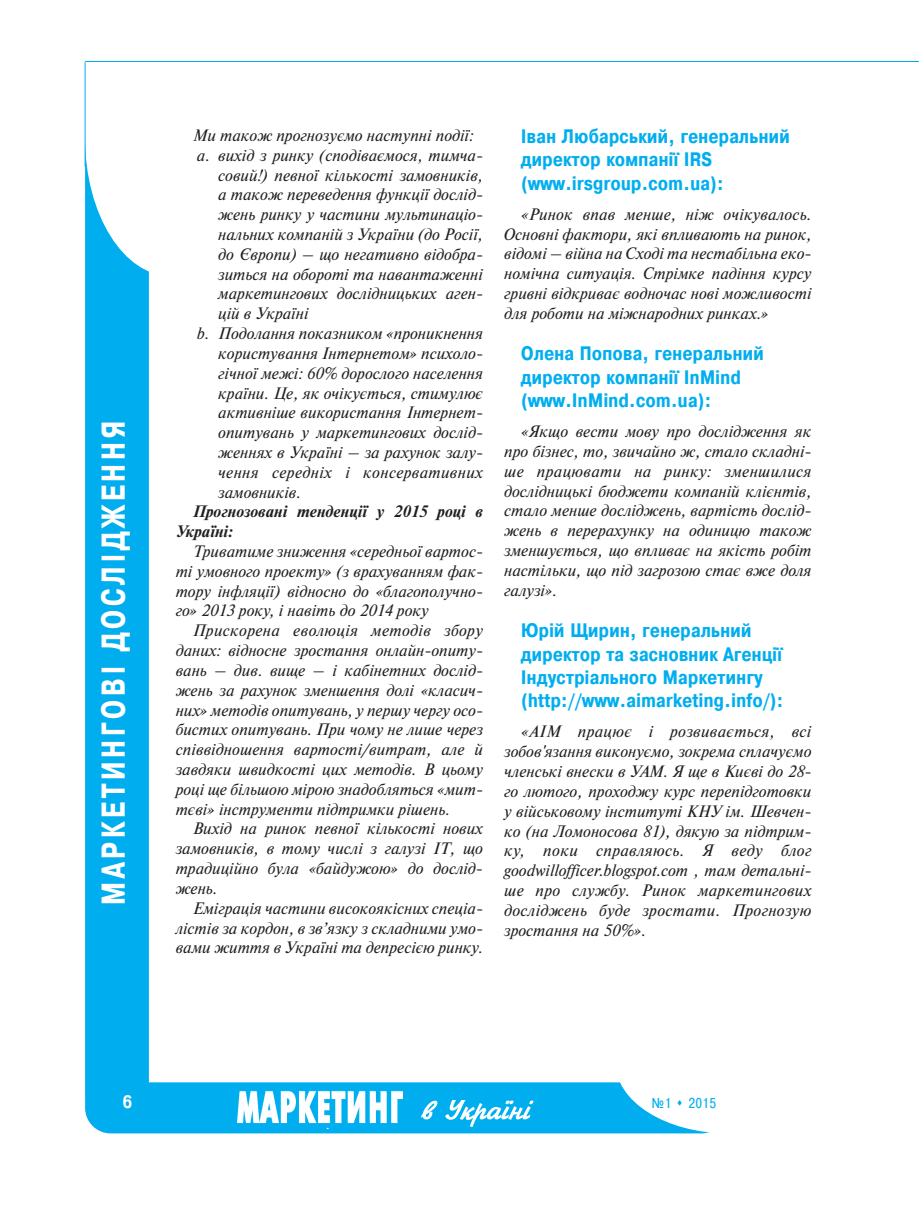
<style>
.page{position:relative;width:919px;height:1217px;background:#fff}
.page>*{position:absolute;margin:0;border:0;box-sizing:border-box;transform-origin:0 0}
.t1{font:700 33px "Pragmatica Cond C";letter-spacing:.13em;color:#fff;scale:.9 1}
.t2{font:700 19.5px/23.4px "Pragmatica Cond C";letter-spacing:.02em;color:#00aeef}
.t3{font:700 18px "Pragmatica Cond C";color:#fff}
.t4{font:italic 16.5px/19.8px "Newton C";color:#231f20;text-align:justify}
.t5{font:italic 700 16.5px/19.8px "Newton C";letter-spacing:.005em;color:#231f20}
.t6{font:italic 16.5px "Newton C";letter-spacing:.02em;color:#231f20}
.t7{font:14.25px "Pragmatica Cond C";color:#00aeef}
</style>
<div class="page">
<div style="left:85px;top:112px;width:64px;height:1019px;background:#00aeef;border-radius:32px"></div>
<div style="left:85px;top:1082px;width:642px;height:51px;background:#00aeef;border-radius:26px"></div>
<img style="left:237px;top:1091px;width:166px;height:37px">
<img style="left:421px;top:1100px;width:112px;height:26px">
<div style="left:85px;top:0;width:172px;height:276px;background:#fff;border-radius:50%"></div>
<div style="left:615px;top:991px;width:226px;height:142px;background:#fff;border-radius:50%"></div>
<hr style="left:85px;top:62px;width:1px;height:104px;background:#00aeef">
<hr style="left:85px;top:61px;width:833px;height:1px;background:#00aeef">
<h1 class="t1" style="left:94px;top:904px;width:539px;rotate:-90deg">МАРКЕТИНГОВІ ДОСЛІДЖЕННЯ</h1>
<p class="t4" style="left:193px;top:125px;width:282px">Ми також прогнозуємо наступні події:</p>
<p class="t4" style="left:197px;top:145px;width:287px">а. вихід з ринку (сподіваємося, тимча-</p>
<p class="t4" style="left:218px;top:165px;width:266px">совий!) певної кількості замовників,</p>
<p class="t4" style="left:218px;top:185px;width:266px">а також переведення функції дослід-</p>
<p class="t4" style="left:218px;top:204px;width:266px">жень ринку у частини мультинаціо-</p>
<p class="t4" style="left:218px;top:224px;width:266px">нальних компаній з України (до Росії,</p>
<p class="t4" style="left:218px;top:244px;width:266px">до Європи) – що негативно відобра-</p>
<p class="t4" style="left:218px;top:264px;width:266px">зиться на обороті та навантаженні</p>
<p class="t4" style="left:218px;top:284px;width:266px">маркетингових дослідницьких аген-</p>
<p class="t4" style="left:218px;top:303px;width:92px">цій в Україні</p>
<p class="t4" style="left:197px;top:323px;width:287px">b. Подолання показником «проникнення</p>
<p class="t4" style="left:218px;top:343px;width:266px">користування Інтернетом» психоло-</p>
<p class="t4" style="left:218px;top:363px;width:266px">гічної межі: 60% дорослого населення</p>
<p class="t4" style="left:218px;top:383px;width:266px">країни. Це, як очікується, стимулює</p>
<p class="t4" style="left:218px;top:402px;width:266px">активніше використання Інтернет-</p>
<p class="t4" style="left:218px;top:422px;width:266px">опитувань у маркетингових дослід-</p>
<p class="t4" style="left:218px;top:442px;width:266px">женнях в Україні – за рахунок залу-</p>
<p class="t6" style="left:218px;top:462px;width:266px">чення середніх і консервативних</p>
<p class="t4" style="left:218px;top:482px;width:84px">замовників.</p>
<p class="t5" style="left:176px;top:501px;width:309px;text-indent:17px">Прогнозовані тенденції у 2015 році в<br>Україні:</p>
<p class="t4" style="left:176px;top:541px;width:309px;text-indent:17px">Триватиме зниження «середньої вартос&shy;ті умовного проекту» (з врахуванням фак&shy;тору інфляції) відносно до «благополучно&shy;го» 2013 року, і навіть до 2014 року</p>
<p class="t4" style="left:176px;top:620px;width:309px;text-indent:17px">Прискорена еволюція методів збору даних: відносне зростання онлайн-опиту&shy;вань – див. вище – і кабінетних дослід&shy;жень за рахунок зменшення долі «класич&shy;них» методів опитувань, у першу чергу осо&shy;бистих опитувань. При чому не лише через співвідношення вартості/витрат, але й завдяки швидкості цих методів. В цьому році ще більшою мірою знадобляться «мит&shy;тєві» інструменти підтримки рішень.</p>
<p class="t4" style="left:176px;top:818px;width:309px;text-indent:17px">Вихід на ринок певної кількості нових замовників, в тому числі з галузі ІТ, що традиційно була «байдужою» до дослід&shy;жень.</p>
<p class="t4" style="left:176px;top:897px;width:309px;text-indent:17px">Еміграція частини високоякісних спеціа&shy;лістів за кордон, в зв’язку з складними умо&shy;вами життя в Україні та депресією ринку.</p>
<p class="t2" style="left:521px;top:124px;width:270px">Іван Любарський, генеральний директор компанії IRS (www.irsgroup.com.ua):</p>
<p class="t4" style="left:504px;top:204px;width:309px;text-indent:17px">«Ринок впав менше, ніж очікувалось.<br>Основні фактори, які впливають на ринок, відомі – війна на Сході та нестабільна еко&shy;номічна ситуація. Стрімке падіння курсу гривні відкриває водночас нові можливості для роботи на міжнародних ринках.»</p>
<p class="t2" style="left:521px;top:342px;width:244px">Олена Попова, генеральний директор компанії InMind (www.InMind.com.ua):</p>
<p class="t4" style="left:504px;top:421px;width:309px;text-indent:17px">«Якщо вести мову про дослідження як про бізнес, то, звичайно ж, стало складні&shy;ше працювати на ринку: зменшилися дослідницькі бюджети компаній клієнтів, стало менше досліджень, вартість дослід&shy;жень в перерахунку на одиницю також зменшується, що впливає на якість робіт настільки, що під загрозою стає вже доля галузі».</p>
<p class="t2" style="left:521px;top:618px;width:264px">Юрій Щирин, генеральний директор та засновник Агенції<br>Індустріального Маркетингу (http://www.aimarketing.info/):</p>
<p class="t4" style="left:504px;top:721px;width:309px;text-indent:17px">«АІМ працює і розвивається, всі зобов'язання виконуємо, зокрема сплачуємо членські внески в УАМ. Я ще в Києві до 28- го лютого, проходжу курс перепідготовки у військовому інституті КНУ ім. Шевчен&shy;ко (на Ломоносова 81), дякую за підтрим&shy;ку, поки справляюсь. Я веду блог goodwillofficer.blogspot.com , там детальні&shy;ше про службу. Ринок маркетингових досліджень буде зростати. Прогнозую зростання на 50%».</p>
<p class="t3" style="left:123px;top:1090px;width:11px">6</p>
<p class="t7" style="left:652px;top:1093px;width:66px">№1 ▲ 2015</p>
</div>
